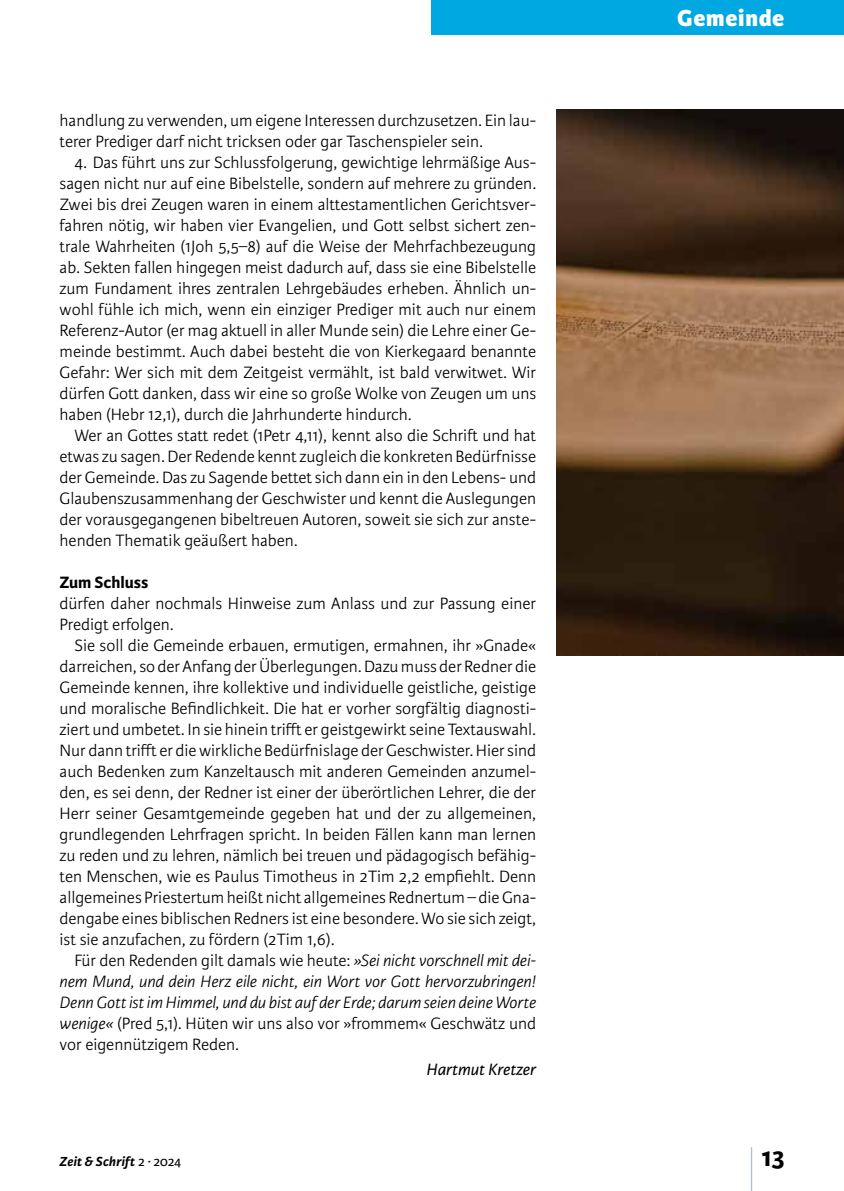
<style>
.page{position:relative;width:844px;height:1191px;background:#fff}
.page>*{position:absolute;margin:0;border:0;box-sizing:border-box;transform-origin:0 0}
.t1{font:300 59.5px "Karmina Sans Basic";color:#9aacc1;scale:.29 1}
.t2{font:700 28px "Karmina Sans Basic";color:#000}
.t3{font:800 24.5px "Karmina Sans Basic";letter-spacing:.03em;color:#fff}
.t4{font:300 17.5px/21px "Karmina Sans Basic";color:#000;text-align:justify}
.t5{font:italic 300 17.5px/21px "Karmina Sans Basic";color:#000;text-align:justify}
.t6{font:italic 17.5px "Karmina Sans Basic";color:#000}
.t7{font:700 17.5px "Karmina Sans Basic";color:#000}
.t8{font:italic 700 14px "Karmina Sans Basic";letter-spacing:.015em;color:#000}
.s1{font-style:normal}
.s2{font-weight:400;font-style:normal}
</style>
<div class="page">
<div style="left:432px;top:0;width:411px;height:35px;background:#00a8e1"></div>
<img style="left:556px;top:109px;width:287px;height:546px">
<p class="t4" style="left:60px;top:110px;width:478px">handlung zu verwenden, um eigene Interessen durchzusetzen. Ein lau&shy;terer Prediger darf nicht tricksen oder gar Taschenspieler sein.</p>
<p class="t4" style="left:60px;top:152px;width:478px;text-indent:15px">4. Das führt uns zur Schlussfolgerung, gewichtige lehrmäßige Aus&shy;sagen nicht nur auf eine Bibelstelle, sondern auf mehrere zu gründen.<br>Zwei bis drei Zeugen waren in einem alttestamentlichen Gerichtsver&shy;fahren nötig, wir haben vier Evangelien, und Gott selbst sichert zen&shy;trale Wahrheiten (1Joh 5,5–8) auf die Weise der Mehrfachbezeugung ab. Sekten fallen hingegen meist dadurch auf, dass sie eine Bibelstelle zum Fundament ihres zentralen Lehrgebäudes erheben. Ähnlich un&shy;wohl fühle ich mich, wenn ein einziger Prediger mit auch nur einem Referenz-Autor (er mag aktuell in aller Munde sein) die Lehre einer Ge&shy;meinde bestimmt. Auch dabei besteht die von Kierkegaard benannte Gefahr: Wer sich mit dem Zeitgeist vermählt, ist bald verwitwet. Wir dürfen Gott danken, dass wir eine so große Wolke von Zeugen um uns haben (Hebr 12,1), durch die Jahrhunderte hindurch.</p>
<p class="t4" style="left:60px;top:425px;width:478px;text-indent:15px">Wer an Gottes statt redet (1Petr 4,11), kennt also die Schrift und hat etwas zu sagen. Der Redende kennt zugleich die konkreten Bedürfnisse der Gemeinde. Das zu Sagende bettet sich dann ein in den Lebens- und Glaubenszusammenhang der Geschwister und kennt die Auslegungen der vorausgegangenen bibeltreuen Autoren, soweit sie sich zur anste&shy;henden Thematik geäußert haben.</p>
<p class="t7" style="left:60px;top:572px;width:90px">Zum Schluss</p>
<p class="t4" style="left:60px;top:593px;width:478px">dürfen daher nochmals Hinweise zum Anlass und zur Passung einer<br>Predigt erfolgen.</p>
<p class="t4" style="left:60px;top:635px;width:478px;text-indent:15px">Sie soll die Gemeinde erbauen, ermutigen, ermahnen, ihr »Gnade« darreichen, so der Anfang der Überlegungen. Dazu muss der Redner die Gemeinde kennen, ihre kollektive und individuelle geistliche, geistige und moralische Befindlichkeit. Die hat er vorher sorgfältig diagnosti&shy;ziert und umbetet. In sie hinein trifft er geistgewirkt seine Textauswahl.<br>Nur dann trifft er die wirkliche Bedürfnislage der Geschwister. Hier sind auch Bedenken zum Kanzeltausch mit anderen Gemeinden anzumel&shy;den, es sei denn, der Redner ist einer der überörtlichen Lehrer, die der Herr seiner Gesamtgemeinde gegeben hat und der zu allgemeinen, grundlegenden Lehrfragen spricht. In beiden Fällen kann man lernen zu reden und zu lehren, nämlich bei treuen und pädagogisch befähig&shy;ten Menschen, wie es Paulus Timotheus in 2Tim 2,2 empfiehlt. Denn allgemeines Priestertum heißt nicht allgemeines Rednertum – die Gna&shy;dengabe eines biblischen Redners ist eine besondere. Wo sie sich zeigt, ist sie anzufachen, zu fördern (2Tim 1,6).</p>
<p class="t5" style="left:60px;top:950px;width:478px;text-indent:15px"><span class="s1">Für den Redenden gilt damals wie heute:</span> »Sei nicht vorschnell mit dei&shy;nem Mund, und dein Herz eile nicht, ein Wort vor Gott hervorzubringen!<br>Denn Gott ist im Himmel, und du bist auf der Erde; darum seien deine Worte wenige« <span class="s1">(Pred 5,1). Hüten wir uns also vor »frommem« Geschwätz und vor eigennützigem Reden.</span></p>
<p class="t6" style="left:426px;top:1060px;width:111px">Hartmut Kretzer</p>
<h3 class="t3" style="left:677px;top:4px;width:109px">Gemeinde</h3>
<h1 class="t1" style="left:749px;top:1140px;width:17px">|</h1>
<p class="t8" style="left:60px;top:1153px;width:123px">Zeit &amp; Schrift <span class="s2">2 ∙ 2024</span></p>
<h2 class="t2" style="left:761px;top:1141px;width:25px">13</h2>
</div>
